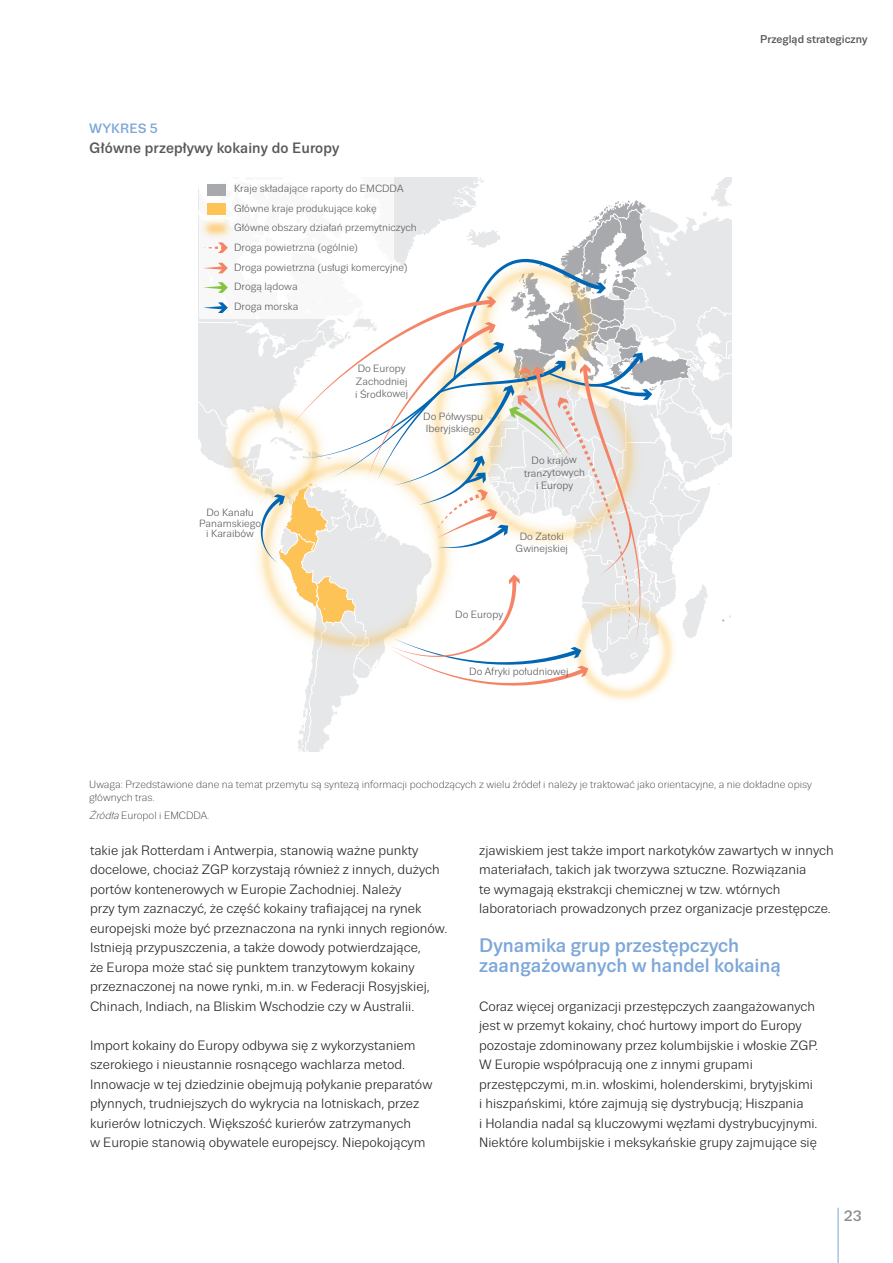
<style>
.page{position:relative;width:893px;height:1263px;background:#fff}
.page>*{position:absolute;margin:0;border:0;box-sizing:border-box;transform-origin:0 0}
.t1{font:500 19.5px/19.5px "Trivia Sans";color:#7ca7d8}
.t2{font:500 15px "Trivia Sans";letter-spacing:.01em;color:#57585a}
.t3{font:500 15px "Trivia Sans";color:#8a8c8f}
.t4{font:13.5px/19.5px "Trivia Sans";color:#231f20}
.t5{font:500 13.5px "Trivia Sans";letter-spacing:.01em;color:#7ca7d8}
.t6{font:500 11.25px "Trivia Sans";color:#57585a}
.t7{font:10.5px/19.6px "Trivia Sans";color:#57585a}
.t8{font:300 10.5px/13.5px "Trivia Sans";color:#231f20}
.s1{font-style:italic}
</style>
<div class="page">
<hr style="left:838px;top:1208px;width:1px;height:55px;background:#7ca7d8">
<svg style="left:199px;top:177px;width:532px;height:574px"></svg>
<div style="left:207px;top:184px;width:18px;height:12px;background:#a8a9ad"></div>
<img style="left:199px;top:187px;width:64px;height:83px">
<p class="t5" style="left:89px;top:121px;width:70px">WYKRES 5</p>
<p class="t2" style="left:89px;top:139px;width:252px">Główne przepływy kokainy do Europy</p>
<p class="t7" style="left:234px;top:179px;width:184px">Kraje składające raporty do EMCDDA<br>Główne kraje produkujące kokę<br>Główne obszary działań przemytniczych<br>Droga powietrzna (ogólnie)<br>Droga powietrzna (usługi komercyjne)<br>Drogą lądowa<br>Droga morska</p>
<p class="t7" style="left:355px;top:363px;width:55px;line-height:12.6px">Do Europy<br>Zachodniej i Środkowej</p>
<p class="t7" style="left:423px;top:410px;width:62px;line-height:12.5px">Do Półwyspu<br>Iberyjskiego</p>
<p class="t7" style="left:199px;top:507px;width:64px;line-height:10.5px;text-align:center">Do Kanału<br>Panamskiego i Karaibów</p>
<p class="t7" style="left:524px;top:455px;width:62px;line-height:12.6px;text-align:center;rotate:-1deg">Do krajów tranzytowych i Europy</p>
<p class="t7" style="left:516px;top:530px;width:54px;line-height:12.6px;text-align:center">Do Zatoki<br>Gwinejskiej</p>
<p class="t7" style="left:455px;top:605px;width:49px">Do Europy</p>
<p class="t7" style="left:469px;top:661px;width:101px">Do Afryki południowej</p>
<p class="t6" style="left:760px;top:33px;width:109px">Przegląd strategiczny</p>
<p class="t8" style="left:89px;top:778px;width:724px">Uwaga: Przedstawione dane na temat przemytu są syntezą informacji pochodzących z wielu źródeł i należy je traktować jako orientacyjne, a nie dokładne opisy głównych tras.</p>
<p class="t8" style="left:89px;top:809px;width:122px"><span class="s1">Źródła</span> Europol i EMCDDA.</p>
<p class="t4" style="left:90px;top:841px;width:359px">takie jak Rotterdam i Antwerpia, stanowią ważne punkty docelowe, chociaż ZGP korzystają również z innych, dużych portów kontenerowych w Europie Zachodniej. Należy<br>przy tym zaznaczyć, że część kokainy trafiającej na rynek europejski może być przeznaczona na rynki innych regionów.<br>Istnieją przypuszczenia, a także dowody potwierdzające,<br>że Europa może stać się punktem tranzytowym kokainy przeznaczonej na nowe rynki, m.in. w Federacji Rosyjskiej, Chinach, Indiach, na Bliskim Wschodzie czy w Australii.</p>
<p class="t4" style="left:90px;top:1036px;width:344px">Import kokainy do Europy odbywa się z wykorzystaniem szerokiego i nieustannie rosnącego wachlarza metod.<br>Innowacje w tej dziedzinie obejmują połykanie preparatów płynnych, trudniejszych do wykrycia na lotniskach, przez kurierów lotniczych. Większość kurierów zatrzymanych<br>w Europie stanowią obywatele europejscy. Niepokojącym</p>
<p class="t4" style="left:479px;top:841px;width:356px">zjawiskiem jest także import narkotyków zawartych w innych materiałach, takich jak tworzywa sztuczne. Rozwiązania<br>te wymagają ekstrakcji chemicznej w tzw. wtórnych laboratoriach prowadzonych przez organizacje przestępcze.</p>
<h1 class="t1" style="left:479px;top:936px;width:303px">Dynamika grup przestępczych zaangażowanych w handel kokainą</h1>
<p class="t4" style="left:479px;top:997px;width:340px">Coraz więcej organizacji przestępczych zaangażowanych jest w przemyt kokainy, choć hurtowy import do Europy pozostaje zdominowany przez kolumbijskie i włoskie ZGP.<br>W Europie współpracują one z innymi grupami przestępczymi, m.in. włoskimi, holenderskimi, brytyjskimi i hiszpańskimi, które zajmują się dystrybucją; Hiszpania<br>i Holandia nadal są kluczowymi węzłami dystrybucyjnymi.<br>Niektóre kolumbijskie i meksykańskie grupy zajmujące się</p>
<p class="t3" style="left:844px;top:1208px;width:19px">23</p>
</div>
